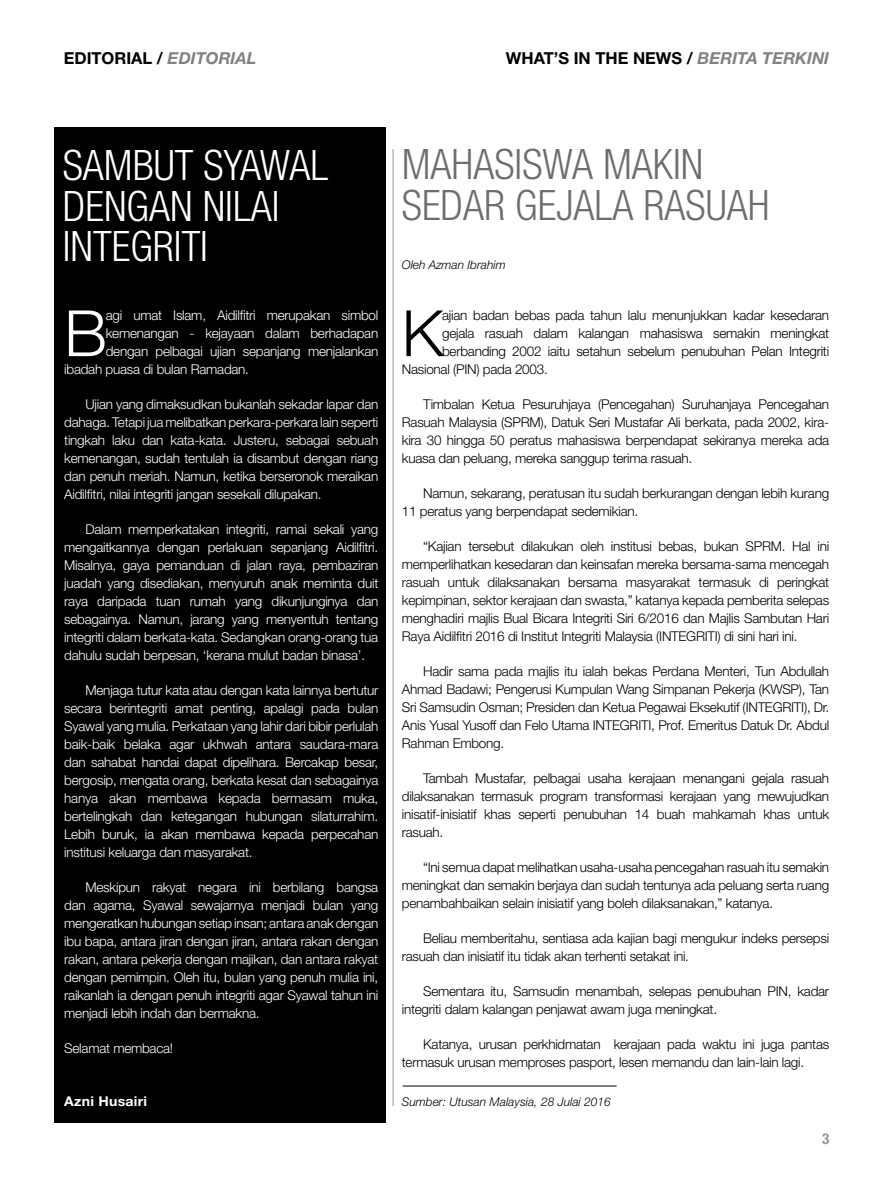
<style>
.page{position:relative;width:893px;height:1191px;background:#fff}
.page>*{position:absolute;margin:0;border:0;box-sizing:border-box;transform-origin:0 0}
.t1{font:300 63.9px "Helvetica Neue LT Std";color:#000}
.t2{font:300 63.9px "Helvetica Neue LT Std";color:#fff}
.t3{font:300 condensed 42px/40.5px "Helvetica Neue LT Std";color:#fff}
.t4{font:300 condensed 42px/40.5px "Helvetica Neue LT Std";color:#6d6e71}
.t5{font:700 16.5px "Helvetica Neue LT Std";color:#000}
.t6{font:italic 700 16.5px "Helvetica Neue LT Std";color:#808285}
.t7{font:700 condensed 15px "Helvetica Neue LT Std";color:#939598}
.t8{font:300 13.5px/18px "Helvetica Neue LT Std";letter-spacing:-.02em;color:#000;text-align:justify}
.t9{font:300 13.5px/18px "Helvetica Neue LT Std";letter-spacing:-.02em;color:#fff;text-align:justify}
.t10{font:700 13.5px "Helvetica Neue LT Std";color:#fff;scale:1.04 1}
.t11{font:italic 300 12px "Helvetica Neue LT Std";color:#000}
.s1{font-style:normal;color:#000}
.s2{font-style:italic;color:#808285}
</style>
<div class="page">
<div style="left:54px;top:128px;width:332px;height:995px;background:#000"></div>
<hr style="left:403px;top:1085px;width:214px;height:1px;background:#000">
<hr style="left:393px;top:149px;width:1px;height:957px;background:#939598">
<p class="t5" style="left:64px;top:48px;width:22px">EDITORIAL</p>
<p class="t6" style="left:157px;top:48px;width:22px"><span class="s1">/</span> EDITORIAL</p>
<p class="t5" style="left:506px;top:48px;width:325px">WHAT’S IN THE NEWS / <span class="s2">BERITA TERKINI</span></p>
<h2 class="t3" style="left:63px;top:145px;width:267px">SAMBUT SYAWAL<br>DENGAN NILAI<br>INTEGRITI</h2>
<h1 class="t2" style="left:64px;top:294px;width:44px">B</h1>
<p class="t9" style="left:106px;top:306px;width:274px">agi umat Islam, Aidilfitri merupakan simbol</p>
<p class="t9" style="left:106px;top:324px;width:274px">kemenangan - kejayaan dalam berhadapan</p>
<p class="t9" style="left:106px;top:342px;width:274px">dengan pelbagai ujian sepanjang menjalankan</p>
<p class="t9" style="left:64px;top:360px;width:186px">ibadah puasa di bulan Ramadan.</p>
<p class="t9" style="left:64px;top:395px;width:316px;text-indent:21px">Ujian yang dimaksudkan bukanlah sekadar lapar dan dahaga. Tetapi jua melibatkan perkara-perkara lain seperti tingkah laku dan kata-kata. Justeru, sebagai sebuah kemenangan, sudah tentulah ia disambut dengan riang dan penuh meriah. Namun, ketika berseronok meraikan Aidilfitri, nilai integriti jangan sesekali dilupakan.</p>
<p class="t9" style="left:64px;top:520px;width:316px;text-indent:21px">Dalam memperkatakan integriti, ramai sekali yang mengaitkannya dengan perlakuan sepanjang Aidilfitri.<br>Misalnya, gaya pemanduan di jalan raya, pembaziran juadah yang disediakan, menyuruh anak meminta duit raya daripada tuan rumah yang dikunjunginya dan sebagainya. Namun, jarang yang menyentuh tentang integriti dalam berkata-kata. Sedangkan orang-orang tua dahulu sudah berpesan, ‘kerana mulut badan binasa’.</p>
<p class="t9" style="left:64px;top:681px;width:316px;text-indent:21px">Menjaga tutur kata atau dengan kata lainnya bertutur secara berintegriti amat penting, apalagi pada bulan Syawal yang mulia. Perkataan yang lahir dari bibir perlulah baik-baik belaka agar ukhwah antara saudara-mara dan sahabat handai dapat dipelihara. Bercakap besar, bergosip, mengata orang, berkata kesat dan sebagainya hanya akan membawa kepada bermasam muka, bertelingkah dan ketegangan hubungan silaturrahim.<br>Lebih buruk, ia akan membawa kepada perpecahan institusi keluarga dan masyarakat.</p>
<p class="t9" style="left:64px;top:878px;width:316px;text-indent:21px">Meskipun rakyat negara ini berbilang bangsa dan agama, Syawal sewajarnya menjadi bulan yang mengeratkan hubungan setiap insan; antara anak dengan ibu bapa, antara jiran dengan jiran, antara rakan dengan rakan, antara pekerja dengan majikan, dan antara rakyat dengan pemimpin. Oleh itu, bulan yang penuh mulia ini, raikanlah ia dengan penuh integriti agar Syawal tahun ini menjadi lebih indah dan bermakna.</p>
<p class="t9" style="left:64px;top:1039px;width:110px">Selamat membaca!</p>
<p class="t10" style="left:64px;top:1092px;width:81px">AZNI HUSAIRI</p>
<h2 class="t4" style="left:402px;top:144px;width:369px">MAHASISWA MAKIN<br>SEDAR GEJALA RASUAH</h2>
<p class="t11" style="left:402px;top:258px;width:106px">Oleh Azman Ibrahim</p>
<h1 class="t1" style="left:402px;top:294px;width:43px">K</h1>
<p class="t8" style="left:442px;top:306px;width:389px">ajian badan bebas pada tahun lalu menunjukkan kadar kesedaran</p>
<p class="t8" style="left:442px;top:324px;width:389px">gejala rasuah dalam kalangan mahasiswa semakin meningkat</p>
<p class="t8" style="left:442px;top:342px;width:389px">berbanding 2002 iaitu setahun sebelum penubuhan Pelan Integriti</p>
<p class="t8" style="left:402px;top:360px;width:147px">Nasional (PIN) pada 2003.</p>
<p class="t8" style="left:402px;top:395px;width:429px;text-indent:21px">Timbalan Ketua Pesuruhjaya (Pencegahan) Suruhanjaya Pencegahan Rasuah Malaysia (SPRM), Datuk Seri Mustafar Ali berkata, pada 2002, kira&shy;kira 30 hingga 50 peratus mahasiswa berpendapat sekiranya mereka ada kuasa dan peluang, mereka sanggup terima rasuah.</p>
<p class="t8" style="left:402px;top:484px;width:429px;text-indent:21px">Namun, sekarang, peratusan itu sudah berkurangan dengan lebih kurang<br>11 peratus yang berpendapat sedemikian.</p>
<p class="t8" style="left:402px;top:537px;width:429px;text-indent:21px">“Kajian tersebut dilakukan oleh institusi bebas, bukan SPRM. Hal ini memperlihatkan kesedaran dan keinsafan mereka bersama-sama mencegah rasuah untuk dilaksanakan bersama masyarakat termasuk di peringkat kepimpinan, sektor kerajaan dan swasta,” katanya kepada pemberita selepas menghadiri majlis Bual Bicara Integriti Siri 6/2016 dan Majlis Sambutan Hari Raya Aidilfitri 2016 di Institut Integriti Malaysia (INTEGRITI) di sini hari ini.</p>
<p class="t8" style="left:402px;top:662px;width:429px;text-indent:21px">Hadir sama pada majlis itu ialah bekas Perdana Menteri, Tun Abdullah Ahmad Badawi; Pengerusi Kumpulan Wang Simpanan Pekerja (KWSP), Tan Sri Samsudin Osman; Presiden dan Ketua Pegawai Eksekutif (INTEGRITI), Dr.<br>Anis Yusal Yusoff dan Felo Utama INTEGRITI, Prof. Emeritus Datuk Dr. Abdul Rahman Embong.</p>
<p class="t8" style="left:402px;top:769px;width:429px;text-indent:21px">Tambah Mustafar, pelbagai usaha kerajaan menangani gejala rasuah dilaksanakan termasuk program transformasi kerajaan yang mewujudkan inisatif-inisiatif khas seperti penubuhan 14 buah mahkamah khas untuk rasuah.</p>
<p class="t8" style="left:402px;top:858px;width:429px;text-indent:21px">“Ini semua dapat melihatkan usaha-usaha pencegahan rasuah itu semakin meningkat dan semakin berjaya dan sudah tentunya ada peluang serta ruang penambahbaikan selain inisiatif yang boleh dilaksanakan,” katanya.</p>
<p class="t8" style="left:402px;top:929px;width:429px;text-indent:21px">Beliau memberitahu, sentiasa ada kajian bagi mengukur indeks persepsi rasuah dan inisiatif itu tidak akan terhenti setakat ini.</p>
<p class="t8" style="left:402px;top:982px;width:429px;text-indent:21px">Sementara itu, Samsudin menambah, selepas penubuhan PIN, kadar integriti dalam kalangan penjawat awam juga meningkat.</p>
<p class="t8" style="left:402px;top:1035px;width:429px;text-indent:21px">Katanya, urusan perkhidmatan kerajaan pada waktu ini juga pantas termasuk urusan memproses pasport, lesen memandu dan lain-lain lagi.</p>
<p class="t11" style="left:402px;top:1094px;width:210px">Sumber: Utusan Malaysia, 28 Julai 2016</p>
<p class="t7" style="left:822px;top:1129px;width:9px">3</p>
</div>
